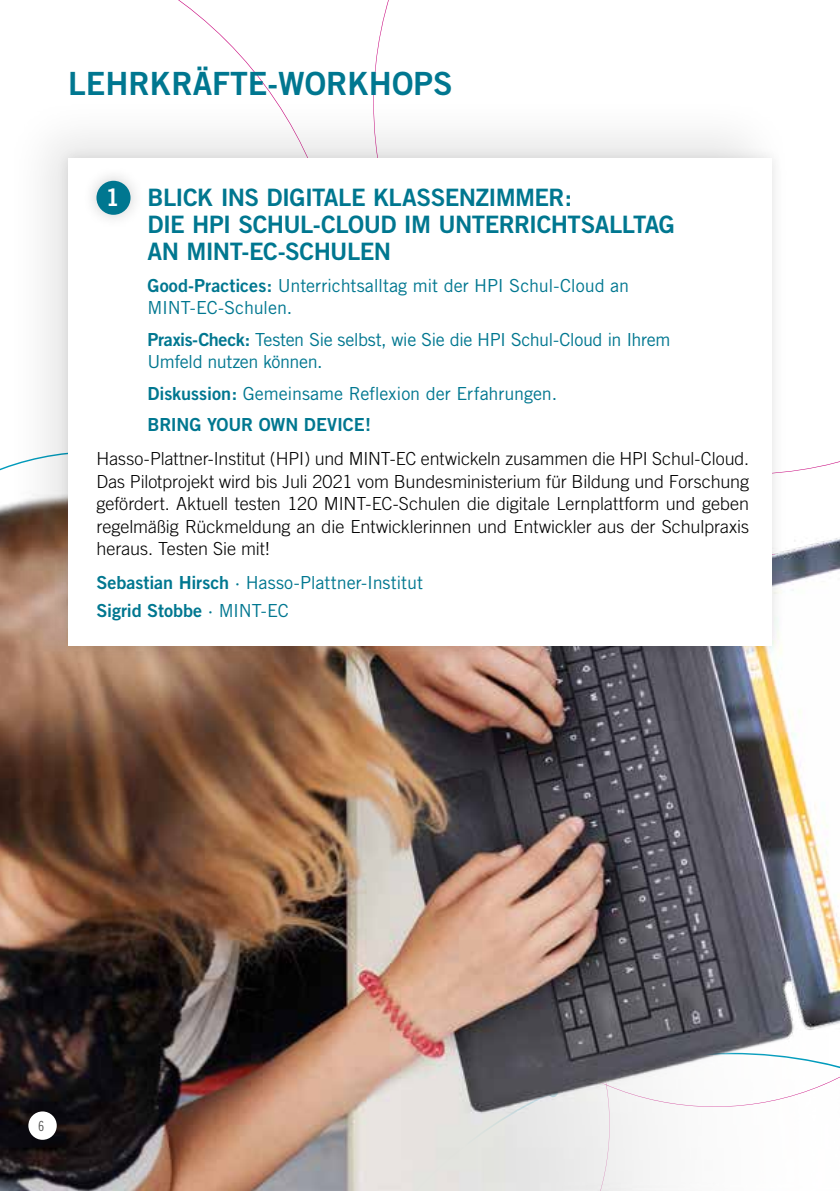
<style>
.page{position:relative;width:840px;height:1191px;background:#fff}
.page>*{position:absolute;margin:0;border:0;box-sizing:border-box;transform-origin:0 0}
.t1{font:32px "Trade Gothic Bold Two";color:#007790}
.t2{font:24px/27px "Trade Gothic Bold Two";letter-spacing:-.025em;color:#007790}
.t3{font:300 18px/22.4px "Trade Gothic";letter-spacing:-.005em;color:#000;text-align:justify}
.t4{font:18px/22.4px "Trade Gothic";letter-spacing:-.01em;color:#007790}
.t5{font:18px/22.4px "Trade Gothic";letter-spacing:-.03em;color:#007790}
.t6{font:18px "Trade Gothic Bold Two";letter-spacing:-.01em;color:#007790}
.t7{font:14px "Trade Gothic Cond Eighteen";color:#565655}
.s1{color:#fff}
.s2{font-family:"Trade Gothic Bold Two"}
.s3{font-family:"Trade Gothic"}
</style>
<div class="page">
<img style="left:0;top:461px;width:839px;height:730px">
<div style="left:3px;top:94px;width:793px;height:576px;background:#000;opacity:.1"></div>
<div style="left:55px;top:145px;width:729px;height:513px;background:#000;opacity:.1"></div>
<div style="left:68px;top:158px;width:703px;height:487px;background:#fff"></div>
<div style="left:81px;top:166px;width:64px;height:64px;background:#000;opacity:.2"></div>
<div style="left:96px;top:181px;width:34px;height:34px;background:#007790;border-radius:50%"></div>
<div style="left:13px;top:1096px;width:59px;height:59px;background:#000;opacity:.2"></div>
<div style="left:28px;top:1111px;width:29px;height:28px;background:#fff;border-radius:50%"></div>
<h1 class="t1" style="left:68px;top:64px;width:386px">LEHRKRÄFTE-WORKHOPS</h1>
<h2 class="t2" style="left:147px;top:184px;width:528px;text-indent:-42px"><span class="s1">1</span> BLICK INS DIGITALE KLASSENZIMMER:<br>DIE HPI SCHUL-CLOUD IM UNTERRICHTSALLTAG<br>AN MINT-EC-SCHULEN</h2>
<p class="t4" style="left:147px;top:274px;width:483px"><span class="s2">Good-Practices:</span> Unterrichtsalltag mit der HPI Schul-Cloud an<br>MINT-EC-Schulen.</p>
<p class="t5" style="left:147px;top:328px;width:524px"><span class="s2">Praxis-Check:</span> Testen Sie selbst, wie Sie die HPI Schul-Cloud in Ihrem<br>Umfeld nutzen können.</p>
<p class="t4" style="left:147px;top:382px;width:411px"><span class="s2">Diskussion:</span> Gemeinsame Reflexion der Erfahrungen.</p>
<p class="t6" style="left:147px;top:414px;width:225px">BRING YOUR OWN DEVICE!</p>
<p class="t3" style="left:96px;top:447px;width:653px">Hasso-Plattner-Institut (HPI) und MINT-EC entwickeln zusammen die HPI Schul-Cloud.<br>Das Pilotprojekt wird bis Juli 2021 vom Bundesministerium für Bildung und Forschung gefördert. Aktuell testen 120 MINT-EC-Schulen die digitale Lernplattform und geben regelmäßig Rückmeldung an die Entwicklerinnen und Entwickler aus der Schulpraxis heraus. Testen Sie mit!</p>
<p class="t4" style="left:96px;top:571px;width:328px"><span class="s2">Sebastian Hirsch</span> · Hasso-Plattner-Institut</p>
<p class="t6" style="left:96px;top:599px;width:194px">Sigrid Stobbe <span class="s3">· MINT-EC</span></p>
<p class="t7" style="left:38px;top:1117px;width:8px">6</p>
</div>
